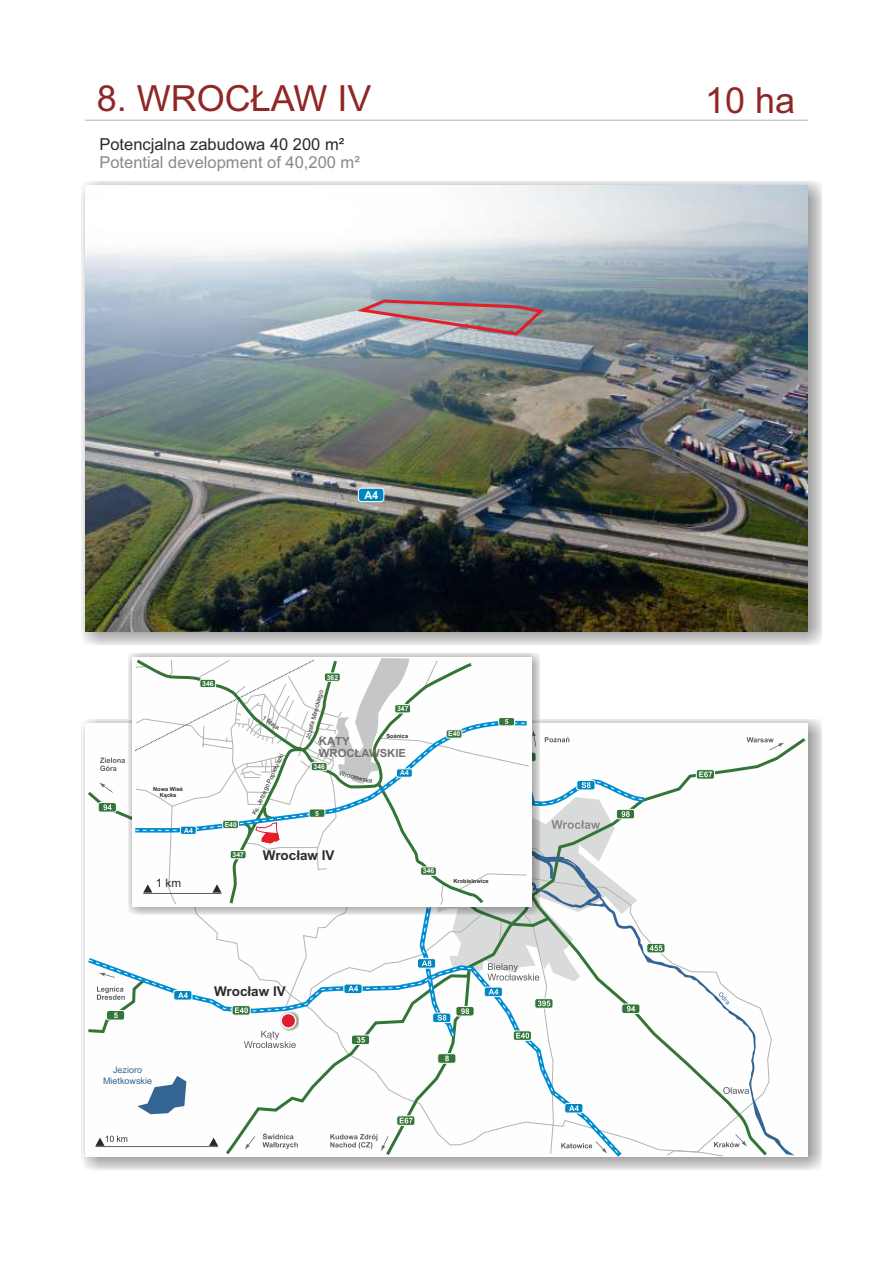
<style>
.page{position:relative;width:893px;height:1263px;background:#fff}
.page>*{position:absolute;margin:0;border:0;box-sizing:border-box;transform-origin:0 0}
.t1{font:36px "Arial";color:#8f2726}
.t2{font:16.5px "Arial";color:#898989}
.t3{font:16.5px "Arial";color:#2b2a29}
.t4{font:700 13.5px "Arial";color:#2b2a29}
.t5{font:11.7px "Arial";color:#2b2a29}
.t6{font:700 11.25px/12.5px "Arial";color:#727271}
.t7{font:700 10.95px "Arial";color:#fefefe}
.t8{font:9px/10.1px "Arial";color:#326494;text-align:center}
.t9{font:700 6.75px "Arial";color:#fefefe}
.t10{font:6.3px "Arial";color:#2b2a29}
.t11{font:700 5.7px/6.3px "Arial";color:#2b2a29;text-align:center}
</style>
<div class="page">
<div style="left:82px;top:720px;width:740px;height:451px;background:#2b2a29;opacity:.49"></div>
<svg style="left:770px;top:735px;width:39px;height:423px"></svg>
<svg style="left:83px;top:954px;width:543px;height:207px"></svg>
<svg style="left:607px;top:723px;width:187px;height:432px"></svg>
<svg style="left:714px;top:1134px;width:33px;height:13px"></svg>
<svg style="left:747px;top:737px;width:38px;height:13px"></svg>
<svg style="left:723px;top:1087px;width:26px;height:7px"></svg>
<svg style="left:719px;top:992px;width:10px;height:13px"></svg>
<svg style="left:696px;top:769px;width:19px;height:10px"></svg>
<svg style="left:699px;top:771px;width:13px;height:6px"></svg>
<div style="left:616px;top:809px;width:19px;height:10px;background:#347639;border:1px solid #fefefe;border-radius:2px"></div>
<svg style="left:622px;top:811px;width:8px;height:6px"></svg>
<svg style="left:646px;top:943px;width:19px;height:10px"></svg>
<svg style="left:650px;top:945px;width:12px;height:6px"></svg>
<div style="left:621px;top:1003px;width:19px;height:11px;background:#347639;border:1px solid #fefefe;border-radius:2px"></div>
<svg style="left:627px;top:1006px;width:8px;height:5px"></svg>
<div style="left:82px;top:182px;width:740px;height:464px;background:#2b2a29;opacity:.49"></div>
<img style="left:85px;top:185px;width:723px;height:447px">
<hr style="left:85px;top:120px;width:723px;height:1px;background:#b2b3b3">
<img style="left:352px;top:297px;width:195px;height:40px">
<div style="left:358px;top:488px;width:26px;height:14px;background:#0086c3;border:1px solid #fefefe;border-radius:3px"></div>
<svg style="left:85px;top:658px;width:522px;height:497px"></svg>
<div style="left:280px;top:1013px;width:19px;height:18px;background:#2b2a29;opacity:.49"></div>
<div style="left:280px;top:1013px;width:16px;height:16px;background:#dd1e35;border:2px solid #fefefe;border-radius:50%"></div>
<h1 class="t1" style="left:97px;top:85px;width:276px">8. WROCŁAW IV</h1>
<h1 class="t1" style="left:705px;top:87px;width:92px">10 ha</h1>
<h2 class="t3" style="left:99px;top:138px;width:246px">Potencjalna zabudowa 40 200 m²</h2>
<h2 class="t2" style="left:99px;top:156px;width:262px">Potential development of 40,200 m²</h2>
<h3 class="t7" style="left:364px;top:491px;width:16px">A4</h3>
<p class="t9" style="left:202px;top:681px;width:13px">346</p>
<p class="t11" style="left:153px;top:786px;width:31px">Nowa Wieś<br>Kącka</p>
<p class="t9" style="left:184px;top:828px;width:10px">A4</p>
<h3 class="t5" style="left:156px;top:878px;width:27px">1 km</h3>
<p class="t9" style="left:225px;top:822px;width:14px">E40</p>
<p class="t10" style="left:264px;top:715px;width:20px;rotate:34deg">1 Maja</p>
<p class="t10" style="left:252px;top:813px;width:68px;rotate:-65deg">Ks. Jerzego Popiełuszki</p>
<p class="t9" style="left:327px;top:675px;width:13px">362</p>
<p class="t10" style="left:306px;top:738px;width:52px;rotate:-75deg">Józefa Mireckiego</p>
<p class="t9" style="left:397px;top:706px;width:13px">347</p>
<p class="t11" style="left:386px;top:733px;width:23px">Sośnica</p>
<h3 class="t6" style="left:319px;top:735px;width:89px">KĄTY<br>WROCŁAWSKIE</h3>
<p class="t9" style="left:314px;top:764px;width:13px">346</p>
<p class="t9" style="left:315px;top:811px;width:5px">5</p>
<p class="t10" style="left:340px;top:771px;width:35px;rotate:13deg">Wrocławska</p>
<p class="t9" style="left:400px;top:770px;width:10px">A4</p>
<p class="t9" style="left:233px;top:852px;width:13px">347</p>
<h3 class="t4" style="left:263px;top:851px;width:73px">Wrocław IV</h3>
<p class="t9" style="left:423px;top:868px;width:13px">346</p>
<p class="t9" style="left:448px;top:731px;width:14px">E40</p>
<p class="t11" style="left:453px;top:878px;width:37px">Krobielowice</p>
<p class="t9" style="left:505px;top:719px;width:5px">5</p>
<h3 class="t8" style="left:103px;top:1066px;width:51px">Jezioro<br>Mietkowskie</h3>
<h3 class="t4" style="left:214px;top:986px;width:73px">Wrocław IV</h3>
</div>
